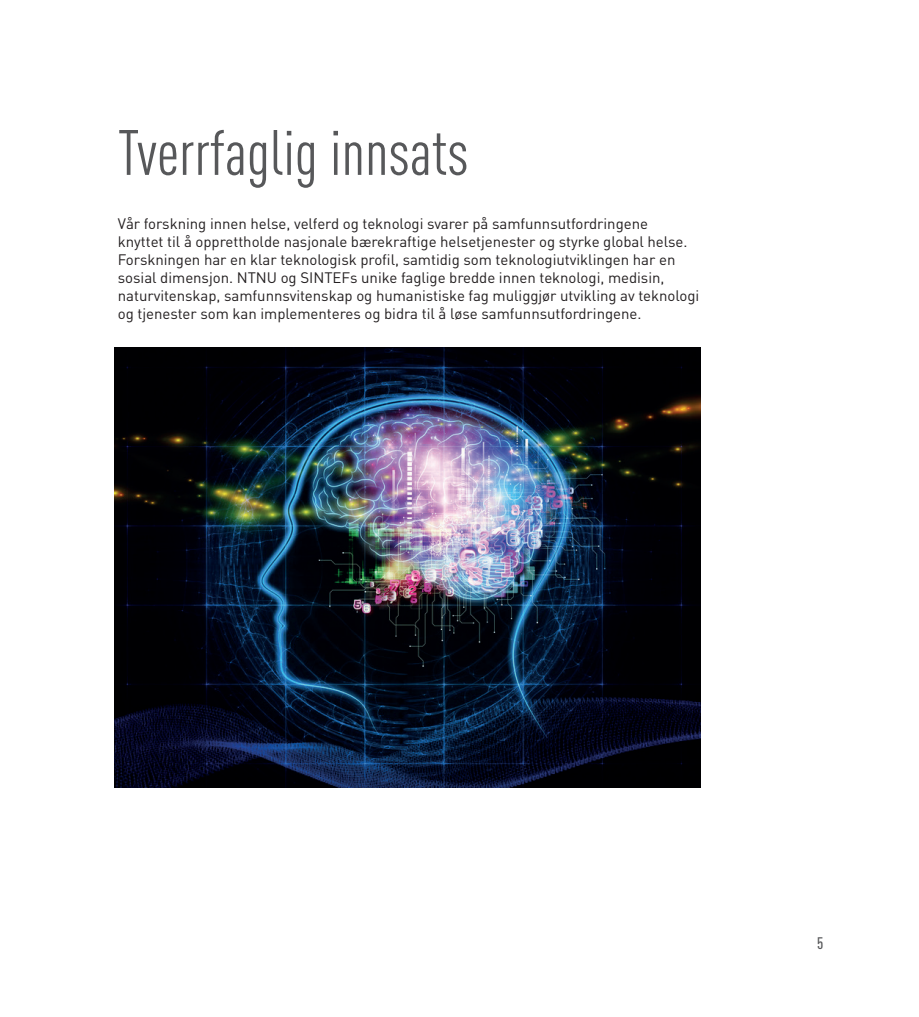
<style>
.page{position:relative;width:919px;height:1017px;background:#fff}
.page>*{position:absolute;margin:0;border:0;box-sizing:border-box;transform-origin:0 0}
.t1{font:63px "DIN Cond";color:#57585a}
.t2{font:500 16.5px "DIN Cond";color:#57585a}
.t3{font:15px/18px "DIN";letter-spacing:-.005em;color:#231f20}
</style>
<div class="page">
<img style="left:115px;top:348px;width:585px;height:439px">
<h1 class="t1" style="left:118px;top:114px;width:352px">Tverrfaglig innsats</h1>
<p class="t3" style="left:118px;top:214px;width:583px">Vår forskning innen helse, velferd og teknologi svarer på samfunnsutfordringene<br>knyttet til å opprettholde nasjonale bærekraftige helsetjenester og styrke global helse.<br>Forskningen har en klar teknologisk profil, samtidig som teknologiutviklingen har en sosial dimensjon. NTNU og SINTEFs unike faglige bredde innen teknologi, medisin, naturvitenskap, samfunnsvitenskap og humanistiske fag muliggjør utvikling av teknologi og tjenester som kan implementeres og bidra til å løse samfunnsutfordringene.</p>
<p class="t2" style="left:817px;top:933px;width:8px">5</p>
</div>
